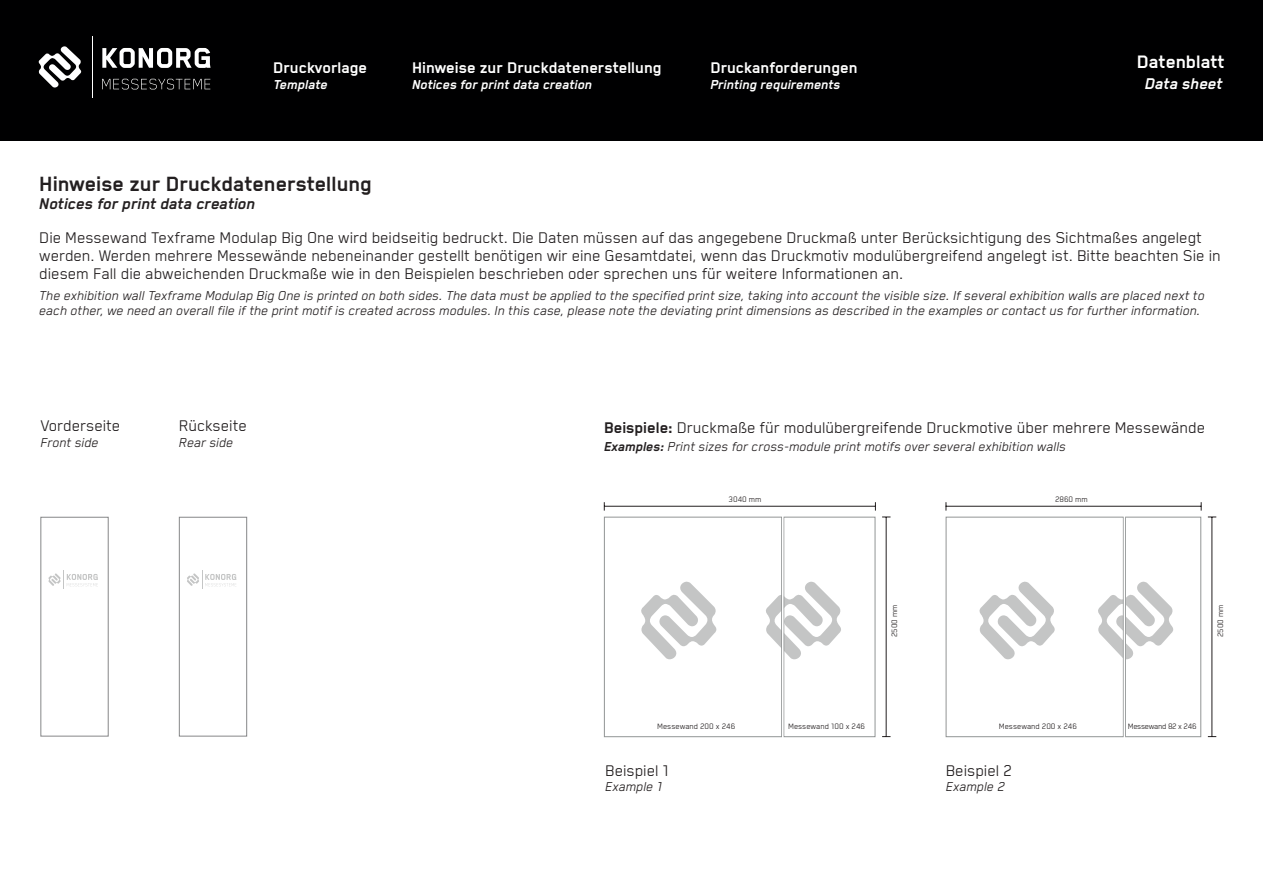
<style>
.page{position:relative;width:1263px;height:893px;background:#fff}
.page>*{position:absolute;margin:0;border:0;box-sizing:border-box;transform-origin:0 0}
.t1{font:700 24px "Blender";color:#231f20}
.t2{font:700 21px "Blender";color:#fff}
.t3{font:18px/18px "Blender";color:#231f20}
.t4{font:700 18px "Blender";color:#fff}
.t5{font:italic 700 18px "Blender";color:#231f20}
.t6{font:italic 700 18px "Blender";color:#fff}
.t7{font:italic 15px/15px "Blender";color:#231f20}
.t8{font:italic 700 15px "Blender";color:#fff}
.t9{font:9px "Blender";color:#231f20}
.t10{font:9px "Blender";letter-spacing:-.03em;color:#231f20}
.s1{font-weight:700}
</style>
<div class="page">
<div style="left:0;top:0;width:1263px;height:140px;background:#000001"></div>
<svg style="left:38px;top:46px;width:44px;height:42px"></svg>
<svg style="left:102px;top:48px;width:109px;height:20px"></svg>
<svg style="left:102px;top:79px;width:108px;height:10px"></svg>
<hr style="left:92px;top:36px;width:1px;height:62px;background:#fff">
<svg style="left:979px;top:582px;width:76px;height:77px"></svg>
<svg style="left:641px;top:582px;width:76px;height:77px"></svg>
<hr style="left:1212px;top:517px;width:1px;height:219px;background:#231f20">
<hr style="left:886px;top:517px;width:1px;height:219px;background:#231f20">
<hr style="left:946px;top:506px;width:255px;height:1px;background:#231f20">
<hr style="left:604px;top:506px;width:271px;height:1px;background:#231f20">
<div style="left:1125px;top:517px;width:76px;height:220px;border:1px solid #929595"></div>
<div style="left:783px;top:517px;width:92px;height:220px;border:1px solid #929595"></div>
<div style="left:946px;top:517px;width:178px;height:220px;border:1px solid #929595"></div>
<div style="left:604px;top:517px;width:178px;height:220px;border:1px solid #929595"></div>
<svg style="left:1097px;top:516px;width:77px;height:222px"></svg>
<svg style="left:765px;top:516px;width:77px;height:222px"></svg>
<div style="left:40px;top:517px;width:69px;height:219px;border:1px solid #868788"></div>
<div style="left:179px;top:517px;width:68px;height:219px;border:1px solid #868788"></div>
<svg style="left:48px;top:570px;width:50px;height:19px"></svg>
<svg style="left:187px;top:570px;width:49px;height:19px"></svg>
<p class="t4" style="left:273px;top:58px;width:95px">Druckvorlage</p>
<p class="t8" style="left:273px;top:77px;width:56px">Template</p>
<p class="t4" style="left:412px;top:58px;width:251px">Hinweise zur Druckdatenerstellung</p>
<p class="t8" style="left:412px;top:77px;width:182px">Notices for print data creation</p>
<p class="t4" style="left:710px;top:58px;width:149px">Druckanforderungen</p>
<p class="t8" style="left:710px;top:77px;width:132px">Printing requirements</p>
<p class="t2" style="left:1137px;top:50px;width:89px">Datenblatt</p>
<p class="t6" style="left:1145px;top:74px;width:79px">Data sheet</p>
<p class="t1" style="left:39px;top:171px;width:334px">Hinweise zur Druckdatenerstellung</p>
<p class="t5" style="left:39px;top:194px;width:218px">Notices for print data creation</p>
<p class="t3" style="left:39px;top:228px;width:1183px">Die Messewand Texframe Modulap Big One wird beidseitig bedruckt. Die Daten müssen auf das angegebene Druckmaß unter Berücksichtigung des Sichtmaßes angelegt werden. Werden mehrere Messewände nebeneinander gestellt benötigen wir eine Gesamtdatei, wenn das Druckmotiv modulübergreifend angelegt ist. Bitte beachten Sie in diesem Fall die abweichenden Druckmaße wie in den Beispielen beschrieben oder sprechen uns für weitere Informationen an.</p>
<p class="t7" style="left:39px;top:288px;width:1167px">The exhibition wall Texframe Modulap Big One is printed on both sides. The data must be applied to the specified print size, taking into account the visible size. If several exhibition walls are placed next to each other, we need an overall file if the print motif is created across modules. In this case, please note the deviating print dimensions as described in the examples or contact us for further information.</p>
<p class="t3" style="left:40px;top:416px;width:81px">Vorderseite</p>
<p class="t3" style="left:179px;top:416px;width:69px">Rückseite</p>
<p class="t7" style="left:40px;top:435px;width:60px">Front side</p>
<p class="t7" style="left:179px;top:435px;width:56px">Rear side</p>
<p class="t3" style="left:604px;top:418px;width:602px"><span class="s1">Beispiele:</span> Druckmaße für modulübergreifende Druckmotive über mehrere Messewände</p>
<p class="t7" style="left:604px;top:439px;width:464px"><span class="s1">Examples:</span> Print sizes for cross-module print motifs over several exhibition walls</p>
<p class="t9" style="left:729px;top:494px;width:34px">3040 mm</p>
<p class="t9" style="left:1055px;top:494px;width:34px">2860 mm</p>
<p class="t9" style="left:890px;top:637px;width:34px;rotate:-90deg">2500 mm</p>
<p class="t9" style="left:1216px;top:637px;width:34px;rotate:-90deg">2500 mm</p>
<p class="t9" style="left:657px;top:722px;width:80px">Messewand 200 x 246</p>
<p class="t9" style="left:788px;top:722px;width:78px">Messewand 100 x 246</p>
<p class="t9" style="left:999px;top:722px;width:80px">Messewand 200 x 246</p>
<p class="t10" style="left:1128px;top:722px;width:70px">Messewand 82 x 246</p>
<p class="t3" style="left:605px;top:762px;width:66px">Beispiel 1</p>
<p class="t7" style="left:605px;top:779px;width:59px">Example 1</p>
<p class="t3" style="left:946px;top:762px;width:68px">Beispiel 2</p>
<p class="t7" style="left:946px;top:779px;width:61px">Example 2</p>
</div>
